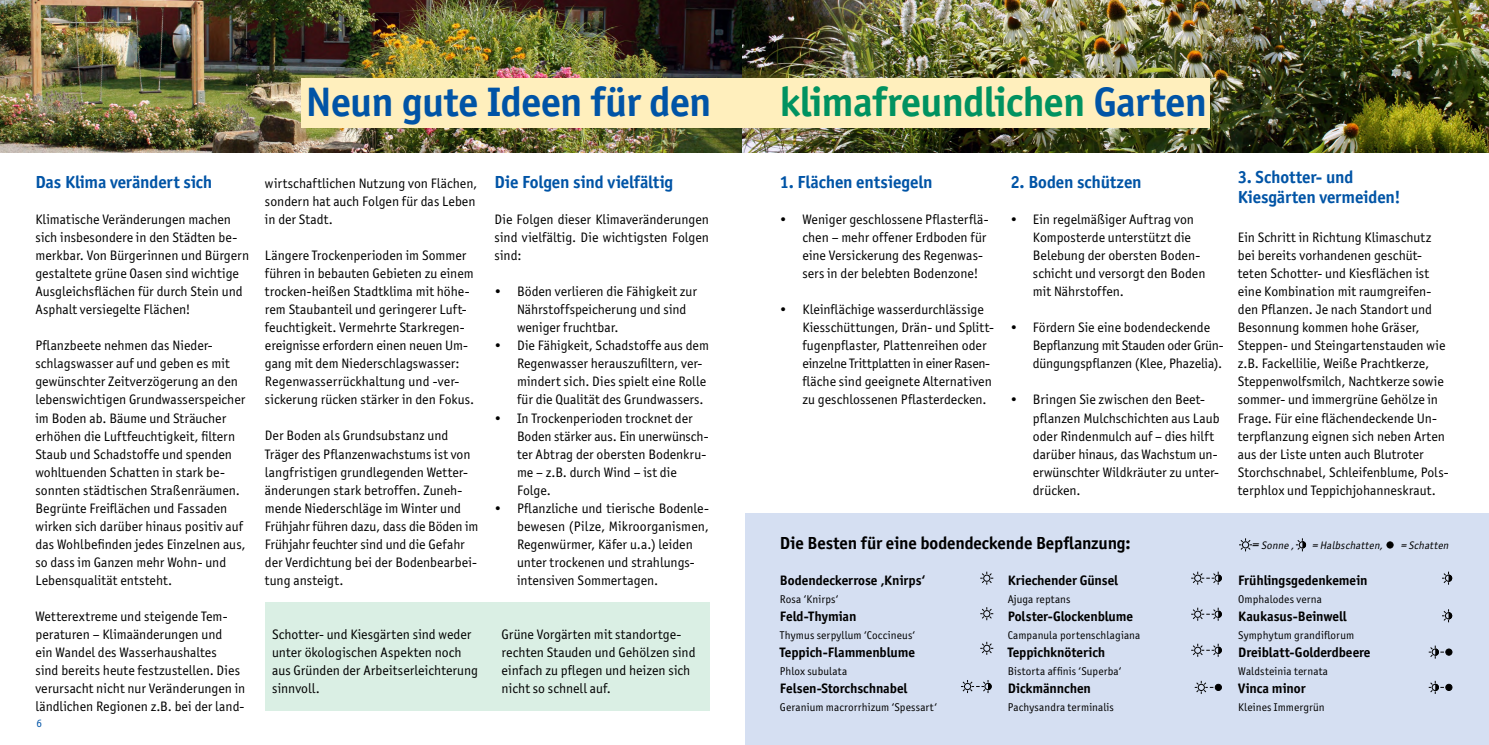
<style>
.page{position:relative;width:1489px;height:745px;background:#fff}
.page>*{position:absolute;margin:0;border:0;box-sizing:border-box;transform-origin:0 0}
.t1{font:700 41.25px "Officina Sans ITC Std";letter-spacing:-.015em;color:#009260}
.t2{font:700 41.25px "Officina Sans ITC Std";letter-spacing:-.015em;color:#0054a6}
.t3{font:700 17.5px/20px "Officina Sans ITC Std";letter-spacing:-.01em;color:#0054a6}
.t4{font:700 17.5px "Officina Sans ITC Std";letter-spacing:-.01em;color:#000}
.t5{font:13.75px/18px "Officina Sans ITC Std";color:#000}
.t6{font:700 13.75px "Officina Sans ITC Std";letter-spacing:-.005em;color:#000}
.t7{font:11.25px "Officina Sans ITC Std";letter-spacing:.015em;color:#000}
.t8{font:11.25px "Officina Sans ITC Std";color:#0054a6}
.t9{font:italic 10.88px "Officina Sans ITC Std";color:#000}
.s1{color:#0054a6}
.s2{font-size:13.38px}
</style>
<div class="page">
<img style="left:0;top:0;width:742px;height:152px">
<img style="left:742px;top:0;width:746px;height:152px">
<div style="left:265px;top:602px;width:444px;height:108px;background:#daefe4"></div>
<div style="left:745px;top:513px;width:743px;height:231px;background:#d5dff2"></div>
<div style="left:301px;top:78px;width:908px;height:50px;background:#ffefbd"></div>
<div style="left:1445px;top:683px;width:6px;height:7px;background:#000;border-radius:50%"></div>
<div style="left:1445px;top:683px;width:7px;height:7px;border:1px solid #000;border-radius:50%"></div>
<svg style="left:1428px;top:680px;width:15px;height:13px"></svg>
<svg style="left:961px;top:680px;width:30px;height:12px"></svg>
<svg style="left:980px;top:571px;width:13px;height:13px"></svg>
<svg style="left:1194px;top:680px;width:19px;height:13px"></svg>
<div style="left:1215px;top:683px;width:6px;height:7px;background:#000;border-radius:50%"></div>
<div style="left:1214px;top:683px;width:7px;height:7px;border:1px solid #000;border-radius:50%"></div>
<svg style="left:980px;top:607px;width:13px;height:12px"></svg>
<svg style="left:1442px;top:609px;width:10px;height:13px"></svg>
<svg style="left:1442px;top:571px;width:10px;height:13px"></svg>
<svg style="left:1191px;top:607px;width:30px;height:13px"></svg>
<svg style="left:1191px;top:643px;width:30px;height:13px"></svg>
<svg style="left:980px;top:641px;width:13px;height:13px"></svg>
<svg style="left:1191px;top:571px;width:30px;height:13px"></svg>
<div style="left:1445px;top:648px;width:7px;height:7px;border:1px solid #000;border-radius:50%"></div>
<svg style="left:1428px;top:645px;width:23px;height:13px"></svg>
<svg style="left:1295px;top:538px;width:11px;height:13px"></svg>
<svg style="left:1239px;top:538px;width:12px;height:13px"></svg>
<div style="left:1386px;top:541px;width:7px;height:7px;border:1px solid #000;border-radius:50%"></div>
<h1 class="t2" style="left:306px;top:76px;width:406px">Neun gute Ideen für den</h1>
<h1 class="t1" style="left:779px;top:76px;width:429px">klimafreundlichen <span class="s1">Garten</span></h1>
<p class="t3" style="left:35px;top:172px;width:178px">Das Klima verändert sich</p>
<p class="t5" style="left:35px;top:210px;width:215px">Klimatische Veränderungen machen sich insbesondere in den Städten be&shy;merkbar. Von Bürgerinnen und Bürgern gestaltete grüne Oasen sind wichtige Ausgleichsflächen für durch Stein und Asphalt versiegelte Flächen!</p>
<p class="t5" style="left:35px;top:336px;width:212px">Pflanzbeete nehmen das Nieder&shy;schlagswasser auf und geben es mit gewünschter Zeitverzögerung an den lebenswichtigen Grundwasserspeicher im Boden ab. Bäume und Sträucher erhöhen die Luftfeuchtigkeit, filtern Staub und Schadstoffe und spenden wohltuenden Schatten in stark be&shy;sonnten städtischen Straßenräumen.<br>Begrünte Freiflächen und Fassaden wirken sich darüber hinaus positiv auf das Wohlbefinden jedes Einzelnen aus, so dass im Ganzen mehr Wohn- und Lebensqualität entsteht.</p>
<p class="t5" style="left:35px;top:606px;width:211px">Wetterextreme und steigende Tem&shy;peraturen – Klimaänderungen und<br>ein Wandel des Wasserhaushaltes<br>sind bereits heute festzustellen. Dies verursacht nicht nur Veränderungen in ländlichen Regionen z.B. bei der land-</p>
<p class="t8" style="left:36px;top:716px;width:7px">6</p>
<p class="t5" style="left:265px;top:174px;width:214px">wirtschaftlichen Nutzung von Flächen, sondern hat auch Folgen für das Leben in der Stadt.</p>
<p class="t5" style="left:265px;top:246px;width:211px">Längere Trockenperioden im Sommer führen in bebauten Gebieten zu einem trocken-heißen Stadtklima mit höhe&shy;rem Staubanteil und geringerer Luft&shy;feuchtigkeit. Vermehrte Starkregen&shy;ereignisse erfordern einen neuen Um&shy;gang mit dem Niederschlagswasser:<br>Regenwasserrückhaltung und -ver&shy;sickerung rücken stärker in den Fokus.</p>
<p class="t5" style="left:265px;top:426px;width:215px">Der Boden als Grundsubstanz und Träger des Pflanzenwachstums ist von langfristigen grundlegenden Wetter&shy;änderungen stark betroffen. Zuneh&shy;mende Niederschläge im Winter und Frühjahr führen dazu, dass die Böden im Frühjahr feuchter sind und die Gefahr der Verdichtung bei der Bodenbearbei&shy;tung ansteigt.</p>
<p class="t5" style="left:272px;top:624px;width:207px">Schotter- und Kiesgärten sind weder unter ökologischen Aspekten noch aus Gründen der Arbeitserleichterung sinnvoll.</p>
<p class="t3" style="left:494px;top:172px;width:180px">Die Folgen sind vielfältig</p>
<p class="t5" style="left:494px;top:210px;width:216px;text-align:justify">Die Folgen dieser Klimaveränderungen sind vielfältig. Die wichtigsten Folgen sind:</p>
<p class="t5" style="left:517px;top:282px;width:181px;text-indent:-22px">• Böden verlieren die Fähigkeit zur<br>Nährstoffspeicherung und sind weniger fruchtbar.</p>
<p class="t5" style="left:517px;top:336px;width:193px;text-indent:-22px">• Die Fähigkeit, Schadstoffe aus dem Regenwasser herauszufiltern, ver&shy;mindert sich. Dies spielt eine Rolle für die Qualität des Grundwassers.</p>
<p class="t5" style="left:517px;top:408px;width:193px;text-indent:-22px">• In Trockenperioden trocknet der<br>Boden stärker aus. Ein unerwünsch&shy;ter Abtrag der obersten Bodenkru&shy;me – z.B. durch Wind – ist die<br>Folge.</p>
<p class="t5" style="left:517px;top:498px;width:193px;text-indent:-22px">• Pflanzliche und tierische Bodenle&shy;bewesen (Pilze, Mikroorganismen, Regenwürmer, Käfer u.a.) leiden unter trockenen und strahlungs&shy;intensiven Sommertagen.</p>
<p class="t5" style="left:501px;top:624px;width:195px">Grüne Vorgärten mit standortge&shy;rechten Stauden und Gehölzen sind einfach zu pflegen und heizen sich nicht so schnell auf.</p>
<p class="t3" style="left:780px;top:172px;width:154px">1. Flächen entsiegeln</p>
<p class="t5" style="left:802px;top:210px;width:187px;text-indent:-22px">• Weniger geschlossene Pflasterflä&shy;chen – mehr offener Erdboden für eine Versickerung des Regenwas&shy;sers in der belebten Bodenzone!</p>
<p class="t5" style="left:802px;top:300px;width:193px;text-indent:-22px">• Kleinflächige wasserdurchlässige Kiesschüttungen, Drän- und Splitt&shy;fugenpflaster, Plattenreihen oder einzelne Trittplatten in einer Rasen&shy;fläche sind geeignete Alternativen zu geschlossenen Pflasterdecken.</p>
<p class="t3" style="left:1010px;top:172px;width:133px">2. Boden schützen</p>
<p class="t5" style="left:1032px;top:210px;width:174px;text-indent:-22px">• Ein regelmäßiger Auftrag von<br>Komposterde unterstützt die<br>Belebung der obersten Boden&shy;schicht und versorgt den Boden mit Nährstoffen.</p>
<p class="t5" style="left:1032px;top:318px;width:192px;text-indent:-22px">• Fördern Sie eine bodendeckende<br>Bepflanzung mit Stauden oder Grün&shy;düngungspflanzen (Klee, Phazelia).</p>
<p class="t5" style="left:1032px;top:390px;width:188px;text-indent:-22px">• Bringen Sie zwischen den Beet&shy;pflanzen Mulchschichten aus Laub oder Rindenmulch auf – dies hilft darüber hinaus, das Wachstum un&shy;erwünschter Wildkräuter zu unter&shy;drücken.</p>
<p class="t3" style="left:1237px;top:167px;width:164px">3. Schotter- und<br>Kiesgärten vermeiden!</p>
<p class="t5" style="left:1237px;top:228px;width:212px">Ein Schritt in Richtung Klimaschutz bei bereits vorhandenen geschüt&shy;teten Schotter- und Kiesflächen ist eine Kombination mit raumgreifen&shy;den Pflanzen. Je nach Standort und Besonnung kommen hohe Gräser, Steppen- und Steingartenstauden wie z.B. Fackellilie, Weiße Prachtkerze, Steppenwolfsmilch, Nachtkerze sowie sommer- und immergrüne Gehölze in Frage. Für eine flächendeckende Un&shy;terpflanzung eignen sich neben Arten aus der Liste unten auch Blutroter Storchschnabel, Schleifenblume, Pols&shy;terphlox und Teppichjohanneskraut.</p>
<p class="t4" style="left:780px;top:531px;width:352px">Die Besten für eine bodendeckende Bepflanzung:</p>
<p class="t6" style="left:1007px;top:571px;width:112px">Kriechender Günsel</p>
<p class="t7" style="left:1007px;top:592px;width:64px">Ajuga reptans</p>
<p class="t6" style="left:1007px;top:607px;width:127px">Polster-Glockenblume</p>
<p class="t7" style="left:1007px;top:628px;width:134px">Campanula portenschlagiana</p>
<p class="t6" style="left:1007px;top:643px;width:99px">Teppichknöterich</p>
<p class="t7" style="left:1007px;top:664px;width:115px">Bistorta affinis ‘Superba‘</p>
<p class="t6" style="left:1007px;top:679px;width:85px">Dickmännchen</p>
<p class="t7" style="left:1007px;top:700px;width:108px">Pachysandra terminalis</p>
<p class="t6" style="left:780px;top:571px;width:147px">Bodendeckerrose ‚Knirps‘</p>
<p class="t7" style="left:780px;top:592px;width:60px">Rosa ‘Knirps‘</p>
<p class="t6" style="left:780px;top:607px;width:78px">Feld-Thymian</p>
<p class="t7" style="left:780px;top:628px;width:137px">Thymus serpyllum ‘Coccineus‘</p>
<p class="t6" style="left:780px;top:643px;width:137px">Teppich-Flammenblume</p>
<p class="t7" style="left:780px;top:664px;width:69px">Phlox subulata</p>
<p class="t6" style="left:780px;top:679px;width:129px">Felsen-Storchschnabel</p>
<p class="t7" style="left:780px;top:700px;width:159px">Geranium macrorrhizum ‘Spessart‘</p>
<p class="t9" style="left:1251px;top:538px;width:46px"><span class="s2">=</span> Sonne ,</p>
<p class="t9" style="left:1311px;top:538px;width:74px">= Halbschatten,</p>
<p class="t9" style="left:1400px;top:538px;width:51px">= Schatten</p>
<p class="t6" style="left:1238px;top:571px;width:131px">Frühlingsgedenkemein</p>
<p class="t7" style="left:1238px;top:592px;width:85px">Omphalodes verna</p>
<p class="t6" style="left:1238px;top:607px;width:110px">Kaukasus-Beinwell</p>
<p class="t7" style="left:1238px;top:628px;width:117px">Symphytum grandiflorum</p>
<p class="t6" style="left:1238px;top:643px;width:134px">Dreiblatt-Golderdbeere</p>
<p class="t7" style="left:1238px;top:664px;width:91px">Waldsteinia ternata</p>
<p class="t6" style="left:1238px;top:679px;width:69px">Vinca minor</p>
<p class="t7" style="left:1238px;top:700px;width:88px">Kleines Immergrün</p>
</div>
